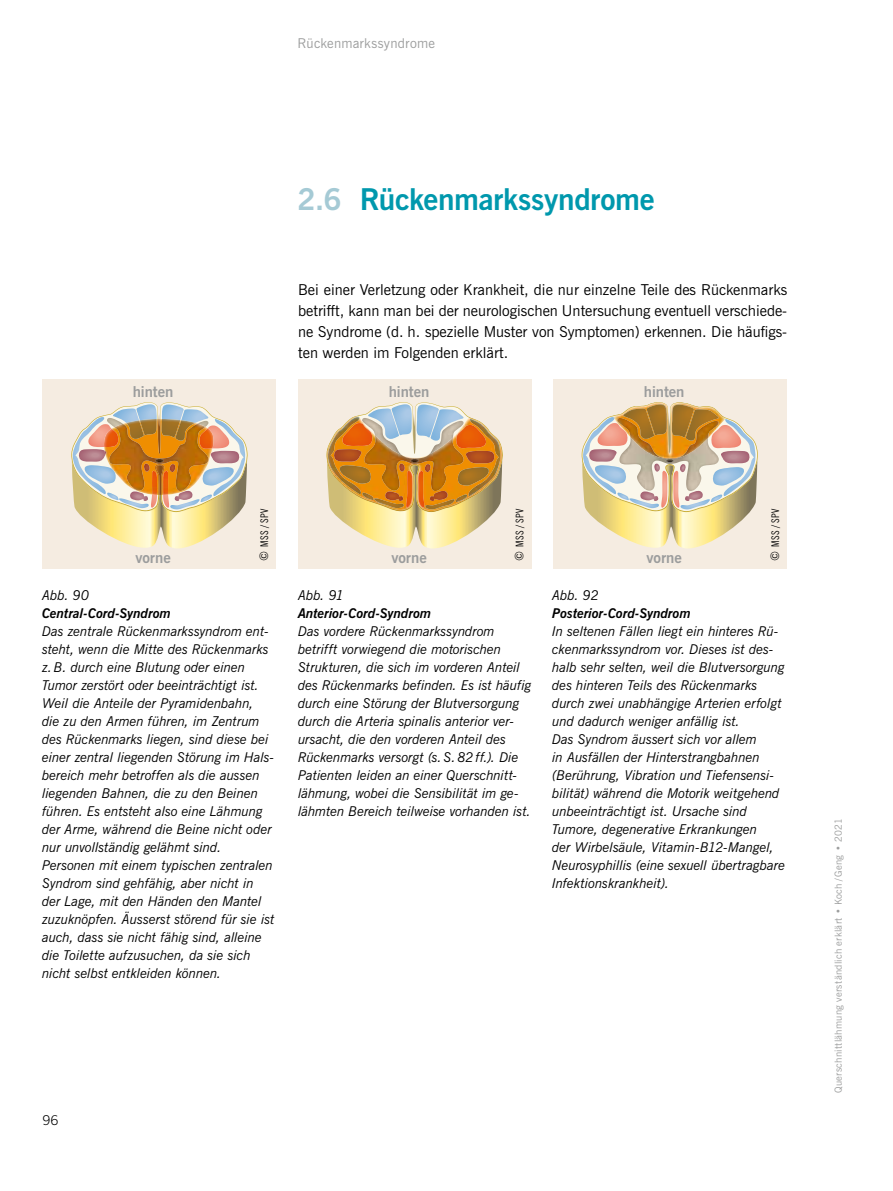
<style>
.page{position:relative;width:893px;height:1191px;background:#fff}
.page>*{position:absolute;margin:0;border:0;box-sizing:border-box;transform-origin:0 0}
.t1{font:700 30px "News Gothic BT";letter-spacing:-.01em;color:#0098ad}
.t2{font:15px/21px "News Gothic BT";color:#000;text-align:justify}
.t3{font:700 15px "News Gothic BT";letter-spacing:-.005em;color:#9c9d9d}
.t4{font:italic 13.5px/18px "News Gothic BT";letter-spacing:-.01em;color:#000}
.t5{font:italic 700 13.5px "News Gothic BT";color:#000}
.t6{font:13.5px "News Gothic BT";letter-spacing:.02em;color:#9c9d9d}
.t7{font:300 13.5px "News Gothic BT";color:#000}
.t8{font:condensed 10.5px "News Gothic BT";letter-spacing:.03em;color:#000}
.t9{font:9.75px "News Gothic BT";letter-spacing:.025em;color:#9c9d9d}
.s1{color:#a5cad5}
.s2{font-stretch:normal;font-size:12px}
</style>
<div class="page">
<div style="left:43px;top:379px;width:233px;height:189px;background:#f5ece1"></div>
<svg style="left:71px;top:402px;width:177px;height:146px"></svg>
<img style="left:152px;top:471px;width:5px;height:24px">
<div style="left:298px;top:379px;width:233px;height:189px;background:#f5ece1"></div>
<img style="left:326px;top:402px;width:177px;height:146px">
<img style="left:384px;top:491px;width:19px;height:10px">
<img style="left:405px;top:471px;width:7px;height:36px">
<div style="left:553px;top:379px;width:234px;height:189px;background:#f5ece1"></div>
<svg style="left:581px;top:402px;width:177px;height:146px"></svg>
<p class="t6" style="left:298px;top:35px;width:139px">Rückenmarkssyndrome</p>
<h1 class="t1" style="left:298px;top:181px;width:359px"><span class="s1">2.6</span> Rückenmarkssyndrome</h1>
<p class="t2" style="left:298px;top:279px;width:491px">Bei einer Verletzung oder Krankheit, die nur einzelne Teile des Rückenmarks betrifft, kann man bei der neurologischen Untersuchung eventuell verschiede&shy;ne Syndrome (d. h. spezielle Muster von Symptomen) erkennen. Die häufigs&shy;ten werden im Folgenden erklärt.</p>
<p class="t3" style="left:133px;top:382px;width:42px">hinten</p>
<p class="t3" style="left:389px;top:382px;width:42px">hinten</p>
<p class="t3" style="left:644px;top:382px;width:42px">hinten</p>
<p class="t8" style="left:258px;top:561px;width:54px;rotate:-90deg"><span class="s2">©</span> MSS / SPV</p>
<p class="t8" style="left:513px;top:561px;width:54px;rotate:-90deg"><span class="s2">©</span> MSS / SPV</p>
<p class="t3" style="left:135px;top:548px;width:37px">vorne</p>
<p class="t3" style="left:391px;top:548px;width:37px">vorne</p>
<p class="t3" style="left:646px;top:548px;width:37px">vorne</p>
<p class="t8" style="left:769px;top:561px;width:54px;rotate:-90deg"><span class="s2">©</span> MSS / SPV</p>
<p class="t4" style="left:42px;top:586px;width:49px">Abb. 90</p>
<p class="t5" style="left:42px;top:605px;width:130px">Central-Cord-Syndrom</p>
<p class="t4" style="left:42px;top:622px;width:234px">Das zentrale Rückenmarkssyndrom ent&shy;steht, wenn die Mitte des Rückenmarks z.B. durch eine Blutung oder einen Tumor zerstört oder beeinträchtigt ist.<br>Weil die Anteile der Pyramidenbahn,<br>die zu den Armen führen, im Zentrum des Rückenmarks liegen, sind diese bei einer zentral liegenden Störung im Hals&shy;bereich mehr betroffen als die aussen liegenden Bahnen, die zu den Beinen führen. Es entsteht also eine Lähmung der Arme, während die Beine nicht oder nur unvollständig gelähmt sind.<br>Personen mit einem typischen zentralen Syndrom sind gehfähig, aber nicht in der Lage, mit den Händen den Mantel zuzuknöpfen. Äusserst störend für sie ist auch, dass sie nicht fähig sind, alleine die Toilette aufzusuchen, da sie sich nicht selbst entkleiden können.</p>
<p class="t4" style="left:298px;top:586px;width:47px">Abb. 91</p>
<p class="t5" style="left:298px;top:605px;width:135px">Anterior-Cord-Syndrom</p>
<p class="t4" style="left:298px;top:622px;width:235px">Das vordere Rückenmarkssyndrom betrifft vorwiegend die motorischen Strukturen, die sich im vorderen Anteil des Rückenmarks befinden. Es ist häufig durch eine Störung der Blutversorgung durch die Arteria spinalis anterior ver&shy;ursacht, die den vorderen Anteil des Rückenmarks versorgt (s.S.82ff.). Die Patienten leiden an einer Querschnitt&shy;lähmung, wobei die Sensibilität im ge&shy;lähmten Bereich teilweise vorhanden ist.</p>
<p class="t4" style="left:552px;top:586px;width:48px">Abb. 92</p>
<p class="t5" style="left:552px;top:605px;width:140px">Posterior-Cord-Syndrom</p>
<p class="t4" style="left:552px;top:622px;width:234px">In seltenen Fällen liegt ein hinteres Rü&shy;ckenmarkssyndrom vor. Dieses ist des&shy;halb sehr selten, weil die Blutversorgung des hinteren Teils des Rückenmarks durch zwei unabhängige Arterien erfolgt und dadurch weniger anfällig ist.<br>Das Syndrom äussert sich vor allem<br>in Ausfällen der Hinterstrangbahnen (Berührung, Vibration und Tiefensensi&shy;bilität) während die Motorik weitgehend unbeeinträchtigt ist. Ursache sind Tumore, degenerative Erkrankungen<br>der Wirbelsäule, Vitamin-B12-Mangel, Neurosyphillis (eine sexuell übertragbare Infektionskrankheit).</p>
<p class="t7" style="left:43px;top:1111px;width:18px">96</p>
<p class="t9" style="left:833px;top:1093px;width:276px;rotate:-90deg">Querschnittlähmung verständlich erklärt • Koch / Geng • 2021</p>
</div>
